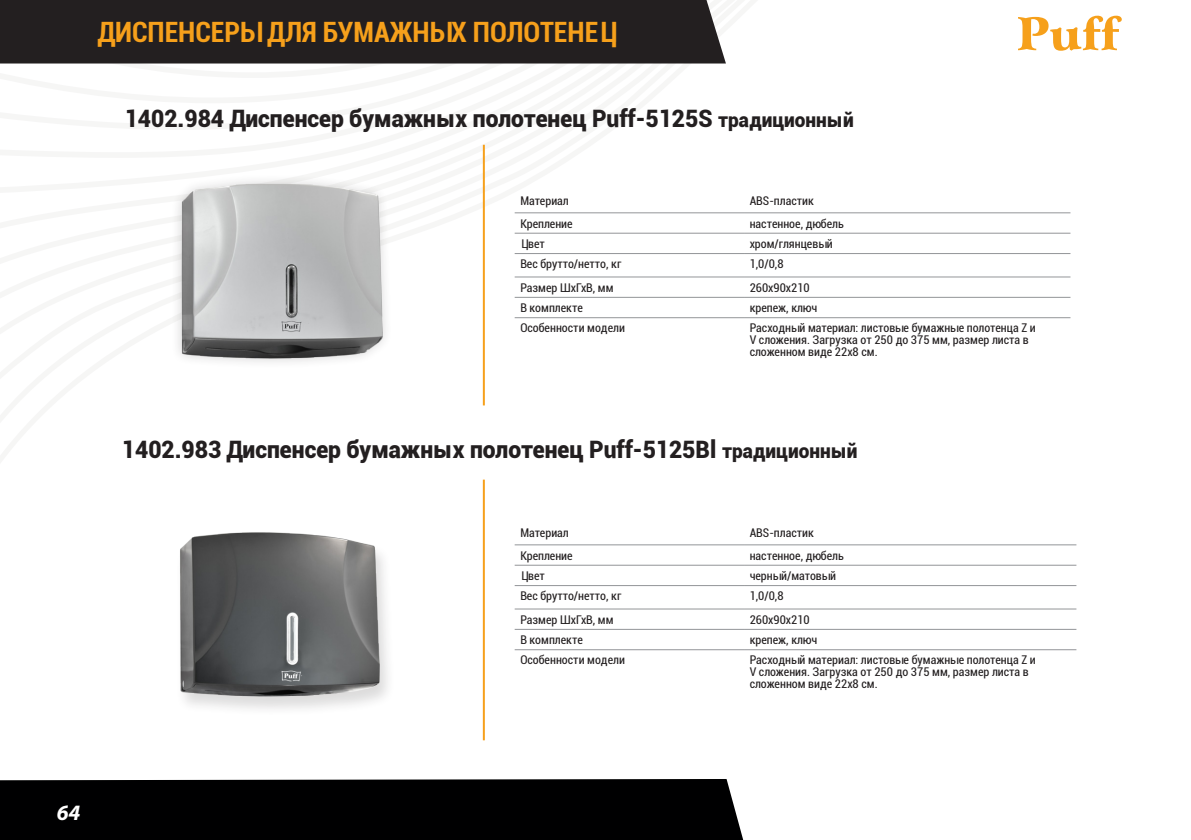
<style>
.page{position:relative;width:1191px;height:840px;background:#fff}
.page>*{position:absolute;margin:0;border:0;box-sizing:border-box;transform-origin:0 0}
.t1{font:700 condensed 28px "Roboto";color:#f6a01b}
.t2{font:900 24px "Roboto";color:#231f20;scale:.95 1}
.t3{font:italic 700 22px "Myriad Pro";color:#fff}
.t4{font:condensed 12px/12px "Roboto";color:#231f20}
.s1{font-size:20px}
</style>
<div class="page">
<svg style="left:0;top:63px;width:778px;height:507px"></svg>
<div style="left:0;top:779px;width:743px;height:60px;background:#000001"></div>
<div style="left:171px;top:173px;width:222px;height:196px;background:#fcfcfc"></div>
<img style="left:177px;top:163px;width:210px;height:214px">
<div style="left:175px;top:530px;width:220px;height:186px;background:#fefefe"></div>
<img style="left:170px;top:503px;width:216px;height:206px">
<hr style="left:483px;top:145px;width:2px;height:260px;background:#f6a01b">
<hr style="left:483px;top:479px;width:2px;height:260px;background:#f6a01b">
<svg style="left:1018px;top:16px;width:103px;height:35px"></svg>
<div style="left:0;top:0;width:726px;height:63px;background:#231f20"></div>
<hr style="left:514px;top:212px;width:230px;height:1px;background:#939598">
<hr style="left:744px;top:212px;width:326px;height:1px;background:#939598">
<hr style="left:514px;top:232px;width:230px;height:1px;background:#939598">
<hr style="left:744px;top:232px;width:326px;height:1px;background:#939598">
<hr style="left:514px;top:253px;width:230px;height:1px;background:#939598">
<hr style="left:744px;top:253px;width:326px;height:1px;background:#939598">
<hr style="left:514px;top:276px;width:230px;height:1px;background:#939598">
<hr style="left:744px;top:276px;width:326px;height:1px;background:#939598">
<hr style="left:514px;top:297px;width:230px;height:1px;background:#939598">
<hr style="left:744px;top:297px;width:326px;height:1px;background:#939598">
<hr style="left:514px;top:317px;width:230px;height:1px;background:#939598">
<hr style="left:744px;top:317px;width:326px;height:1px;background:#939598">
<hr style="left:514px;top:544px;width:230px;height:1px;background:#939598">
<hr style="left:744px;top:544px;width:332px;height:1px;background:#939598">
<hr style="left:514px;top:564px;width:230px;height:1px;background:#939598">
<hr style="left:744px;top:564px;width:332px;height:1px;background:#939598">
<hr style="left:514px;top:584px;width:230px;height:1px;background:#939598">
<hr style="left:744px;top:584px;width:332px;height:1px;background:#939598">
<hr style="left:514px;top:608px;width:230px;height:1px;background:#939598">
<hr style="left:744px;top:608px;width:332px;height:1px;background:#939598">
<hr style="left:514px;top:628px;width:230px;height:1px;background:#939598">
<hr style="left:744px;top:628px;width:332px;height:1px;background:#939598">
<hr style="left:514px;top:649px;width:230px;height:1px;background:#939598">
<hr style="left:744px;top:649px;width:332px;height:1px;background:#939598">
<p class="t1" style="left:98px;top:13px;width:520px">ДИСПЕНСЕРЫ ДЛЯ БУМАЖНЫХ ПОЛОТЕНЕЦ</p>
<p class="t2" style="left:125px;top:102px;width:769px">1402.984 Диспенсер бумажных полотенец Puff-5125S <span class="s1">традиционный</span></p>
<p class="t4" style="left:520px;top:194px;width:50px">Материал</p>
<p class="t4" style="left:749px;top:194px;width:66px">ABS-пластик</p>
<p class="t4" style="left:520px;top:217px;width:54px">Крепление</p>
<p class="t4" style="left:749px;top:217px;width:96px">настенное, дюбель</p>
<p class="t4" style="left:520px;top:237px;width:26px">Цвет</p>
<p class="t4" style="left:749px;top:237px;width:84px">хром/глянцевый</p>
<p class="t4" style="left:520px;top:257px;width:103px">Вес брутто/нетто, кг</p>
<p class="t4" style="left:749px;top:257px;width:35px">1,0/0,8</p>
<p class="t4" style="left:520px;top:281px;width:95px">Размер ШхГхВ, мм</p>
<p class="t4" style="left:749px;top:281px;width:62px">260х90х210</p>
<p class="t4" style="left:520px;top:301px;width:64px">В комплекте</p>
<p class="t4" style="left:749px;top:301px;width:69px">крепеж, ключ</p>
<p class="t4" style="left:520px;top:321px;width:106px">Особенности модели</p>
<p class="t4" style="left:749px;top:321px;width:288px">Расходный материал: листовые бумажные полотенца Z и<br>V сложения. Загрузка от 250 до 375 мм, размер листа в сложенном виде 22x8 см.</p>
<p class="t2" style="left:122px;top:432px;width:776px">1402.983 Диспенсер бумажных полотенец Puff-5125Bl <span class="s1">традиционный</span></p>
<p class="t4" style="left:520px;top:526px;width:50px">Материал</p>
<p class="t4" style="left:749px;top:526px;width:66px">ABS-пластик</p>
<p class="t4" style="left:520px;top:548px;width:54px">Крепление</p>
<p class="t4" style="left:749px;top:548px;width:96px">настенное, дюбель</p>
<p class="t4" style="left:520px;top:569px;width:26px">Цвет</p>
<p class="t4" style="left:749px;top:569px;width:88px">черный/матовый</p>
<p class="t4" style="left:520px;top:589px;width:103px">Вес брутто/нетто, кг</p>
<p class="t4" style="left:749px;top:589px;width:35px">1,0/0,8</p>
<p class="t4" style="left:520px;top:612px;width:95px">Размер ШхГхВ, мм</p>
<p class="t4" style="left:749px;top:612px;width:62px">260х90х210</p>
<p class="t4" style="left:520px;top:633px;width:64px">В комплекте</p>
<p class="t4" style="left:749px;top:633px;width:69px">крепеж, ключ</p>
<p class="t4" style="left:520px;top:653px;width:106px">Особенности модели</p>
<p class="t4" style="left:749px;top:653px;width:288px">Расходный материал: листовые бумажные полотенца Z и<br>V сложения. Загрузка от 250 до 375 мм, размер листа в сложенном виде 22x8 см.</p>
<h3 class="t3" style="left:57px;top:797px;width:25px">64</h3>
</div>
